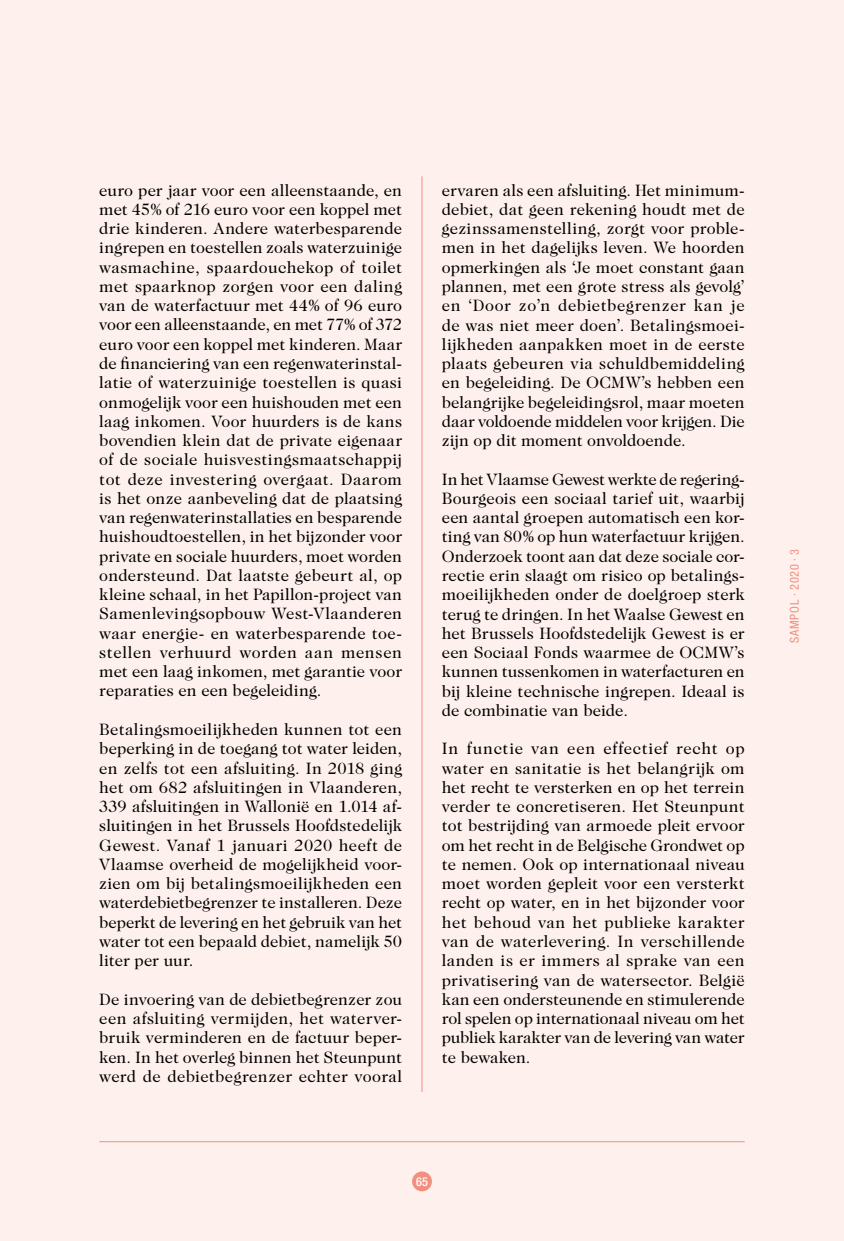
<style>
.page{position:relative;width:844px;height:1241px;background:#fff}
.page>*{position:absolute;margin:0;border:0;box-sizing:border-box;transform-origin:0 0}
.t1{font:16.62px/19.2px "Caslon Two Twenty Four";color:#000;text-align:justify}
.t2{font:condensed 12.25px "Helvetica Neue LT Pro";letter-spacing:.055em;color:#f28f7f}
.t3{font:500 condensed 12.25px "Helvetica Neue LT Pro";color:#fff}
</style>
<div class="page">
<div style="left:0;top:0;width:843px;height:1240px;background:#fef0ec"></div>
<div style="left:412px;top:1171px;width:20px;height:20px;background:#f28f7f;border-radius:50%"></div>
<hr style="left:99px;top:1141px;width:645px;height:1px;background:#f28f7f">
<hr style="left:421px;top:176px;width:1px;height:915px;background:#f28f7f">
<p class="t1" style="left:99px;top:180px;width:304px">euro per jaar voor een alleenstaande, en met 45% of 216 euro voor een koppel met drie kinderen. Andere waterbesparende ingrepen en toestellen zoals waterzuinige wasmachine, spaardouchekop of toilet met spaarknop zorgen voor een daling van de waterfactuur met 44% of 96 euro voor een alleenstaande, en met 77% of 372 euro voor een koppel met kinderen. Maar de financiering van een regenwaterinstal&shy;latie of waterzuinige toestellen is quasi onmogelijk voor een huishouden met een laag inkomen. Voor huurders is de kans bovendien klein dat de private eigenaar of de sociale huisvestingsmaatschappij tot deze investering overgaat. Daarom is het onze aanbeveling dat de plaatsing van regenwaterinstallaties en besparende huishoudtoestellen, in het bijzonder voor private en sociale huurders, moet worden ondersteund. Dat laatste gebeurt al, op kleine schaal, in het Papillon-project van Samenlevingsopbouw West-Vlaanderen waar energie- en waterbesparende toe&shy;stellen verhuurd worden aan mensen met een laag inkomen, met garantie voor reparaties en een begeleiding.</p>
<p class="t1" style="left:99px;top:719px;width:304px">Betalingsmoeilijkheden kunnen tot een beperking in de toegang tot water leiden, en zelfs tot een afsluiting. In 2018 ging het om 682 afsluitingen in Vlaanderen, 339 afsluitingen in Wallonië en 1.014 af&shy;sluitingen in het Brussels Hoofdstedelijk Gewest. Vanaf 1 januari 2020 heeft de Vlaamse overheid de mogelijkheid voor&shy;zien om bij betalingsmoeilijkheden een waterdebietbegrenzer te installeren. Deze beperkt de levering en het gebruik van het water tot een bepaald debiet, namelijk 50 liter per uur.</p>
<p class="t1" style="left:99px;top:989px;width:304px">De invoering van de debietbegrenzer zou een afsluiting vermijden, het waterver&shy;bruik verminderen en de factuur beper&shy;ken. In het overleg binnen het Steunpunt werd de debietbegrenzer echter vooral</p>
<p class="t1" style="left:441px;top:180px;width:304px">ervaren als een afsluiting. Het minimum&shy;debiet, dat geen rekening houdt met de gezinssamenstelling, zorgt voor proble&shy;men in het dagelijks leven. We hoorden opmerkingen als ‘Je moet constant gaan plannen, met een grote stress als gevolg’ en ‘Door zo’n debietbegrenzer kan je de was niet meer doen’. Betalingsmoei&shy;lijkheden aanpakken moet in de eerste plaats gebeuren via schuldbemiddeling en begeleiding. De OCMW’s hebben een belangrijke begeleidingsrol, maar moeten daar voldoende middelen voor krijgen. Die zijn op dit moment onvoldoende.</p>
<p class="t1" style="left:441px;top:469px;width:304px">In het Vlaamse Gewest werkte de regering-Bourgeois een sociaal tarief uit, waarbij een aantal groepen automatisch een kor&shy;ting van 80% op hun waterfactuur krijgen.<br>Onderzoek toont aan dat deze sociale cor&shy;rectie erin slaagt om risico op betalings&shy;moeilijkheden onder de doelgroep sterk terug te dringen. In het Waalse Gewest en het Brussels Hoofdstedelijk Gewest is er een Sociaal Fonds waarmee de OCMW’s kunnen tussenkomen in waterfacturen en bij kleine technische ingrepen. Ideaal is de combinatie van beide.</p>
<p class="t1" style="left:441px;top:738px;width:304px">In functie van een effectief recht op water en sanitatie is het belangrijk om het recht te versterken en op het terrein verder te concretiseren. Het Steunpunt tot bestrijding van armoede pleit ervoor om het recht in de Belgische Grondwet op te nemen. Ook op internationaal niveau moet worden gepleit voor een versterkt recht op water, en in het bijzonder voor het behoud van het publieke karakter van de waterlevering. In verschillende landen is er immers al sprake van een privatisering van de watersector. België kan een ondersteunende en stimulerende rol spelen op internationaal niveau om het publiek karakter van de levering van water te bewaken.</p>
<p class="t3" style="left:416px;top:1173px;width:13px">65</p>
<p class="t2" style="left:787px;top:642px;width:96px;rotate:-90deg">SAMPOL · 2020 · 3</p>
</div>
